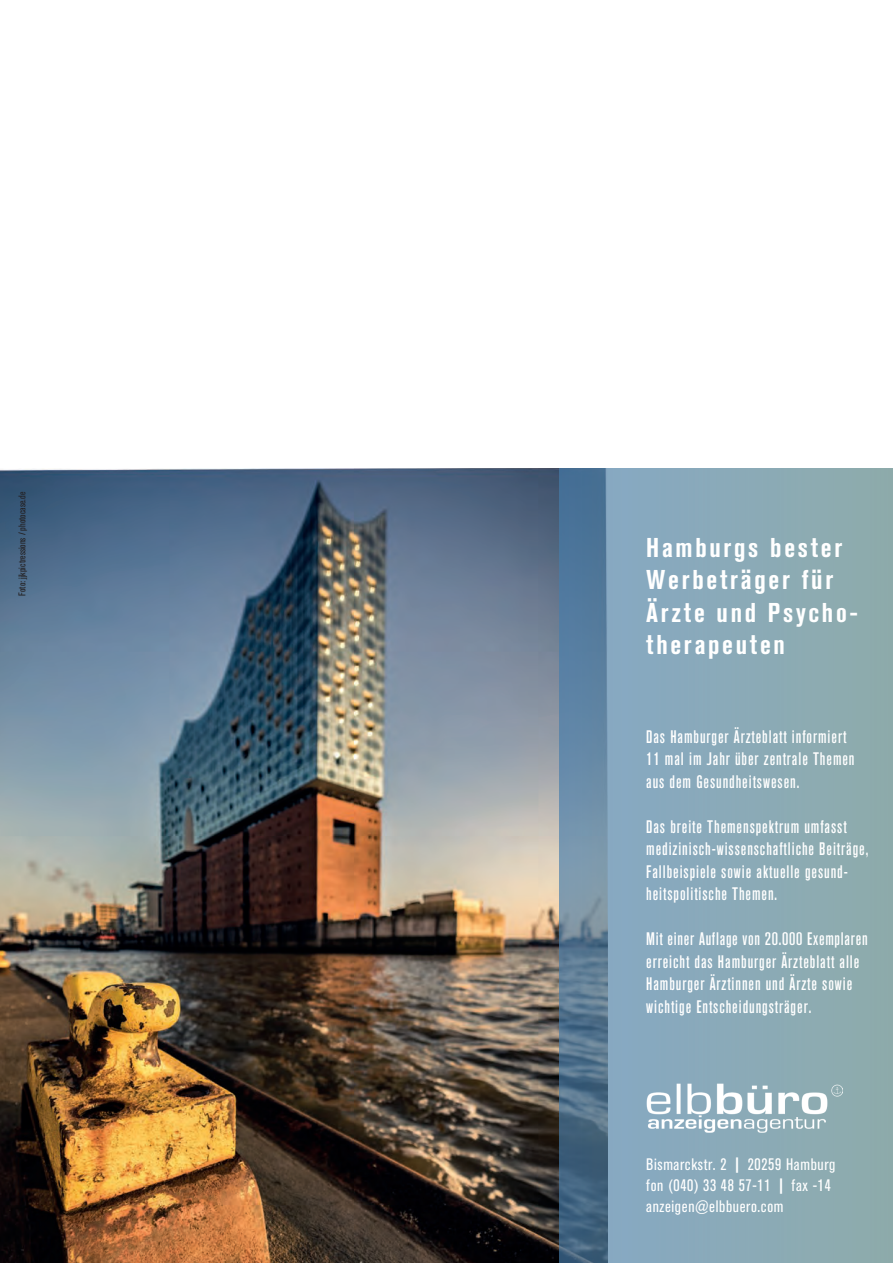
<style>
.page{position:relative;width:893px;height:1263px;background:#fff}
.page>*{position:absolute;margin:0;border:0;box-sizing:border-box;transform-origin:0 0}
.t1{font:700 condensed 27px/32.4px "Akzidenz Grotesk BQ";letter-spacing:.1em;color:#fff}
.t2{font:500 condensed 18px/22.5px "Akzidenz Grotesk BQ";letter-spacing:.05em;color:#fff}
.t3{font:condensed 16.5px/21px "Akzidenz Grotesk BQ";letter-spacing:.04em;color:#fff}
.t4{font:condensed 9.75px "Akzidenz Grotesk BQ";color:#231f20}
.s1{font-weight:700}
</style>
<div class="page">
<img style="left:0;top:469px;width:559px;height:794px">
<svg style="left:559px;top:469px;width:334px;height:794px;background:#82a2b1"></svg>
<img style="left:646px;top:1077px;width:196px;height:56px">
<p class="t4" style="left:17px;top:596px;width:105px;rotate:-90deg">Foto: jjkpictressions / photocase.de</p>
<p class="t1" style="left:646px;top:531px;width:213px">Hamburgs bester<br>Werbeträger für<br>Ärzte und Psycho&shy;therapeuten</p>
<p class="t2" style="left:646px;top:725px;width:210px">Das Hamburger Ärzteblatt informiert<br>11 mal im Jahr über zentrale Themen aus dem Gesundheitswesen.</p>
<p class="t2" style="left:646px;top:815px;width:224px">Das breite Themenspektrum umfasst medizinisch-wissenschaftliche Beiträge, Fallbeispiele sowie aktuelle gesund&shy;heitspolitische Themen.</p>
<p class="t2" style="left:646px;top:928px;width:223px">Mit einer Auflage von 20.000 Exemplaren erreicht das Hamburger Ärzteblatt alle Hamburger Ärztinnen und Ärzte sowie wichtige Entscheidungsträger.</p>
<p class="t3" style="left:646px;top:1154px;width:191px">Bismarckstr. 2 <span class="s1">|</span> 20259 Hamburg fon (040) 33 48 57-11 <span class="s1">|</span> fax -14 anzeigen@elbbuero.com</p>
</div>
